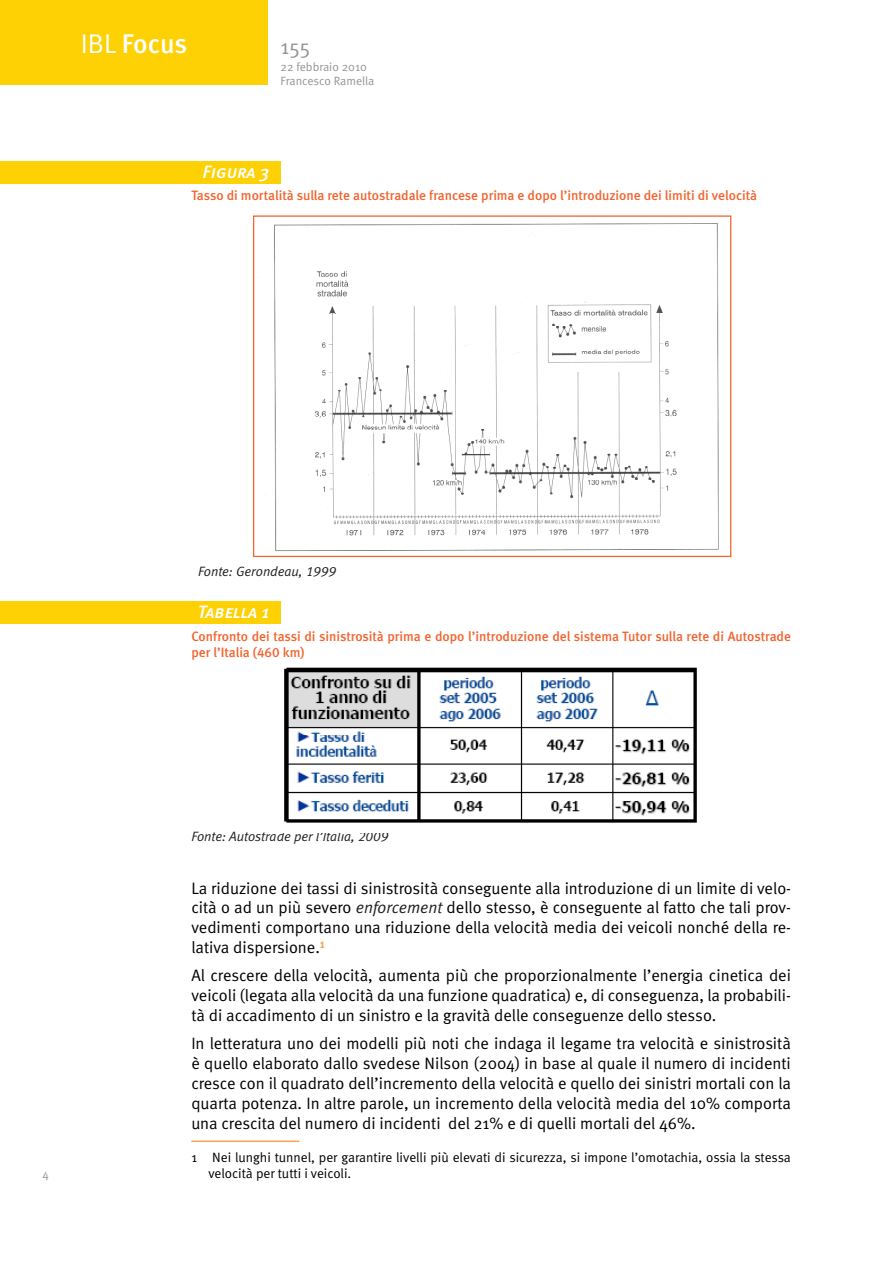
<style>
.page{position:relative;width:893px;height:1263px;background:#fff}
.page>*{position:absolute;margin:0;border:0;box-sizing:border-box;transform-origin:0 0}
.t1{font:500 27px "Meta";letter-spacing:-.005em;color:#fff}
.t2{font:21px "Meta Normal";color:#939598}
.Titlet_Left{font:18px "Meta Medium Italic Caps";color:#fff}
.Body{font:16.5px/19.8px "Meta Normal";color:#000;text-align:justify}
.Dida-Header{font:13.5px/16.2px "Meta Medium LF";color:#f26430}
.Footnote{font:13.5px/16.2px "Meta Normal";color:#000}
.Dida-Source{font:italic 13.5px "Meta Normal LF";color:#231f20}
.t3{font:12px "Meta Normal";color:#939598}
.s1{font-family:"Meta Normal";font-weight:400}
.s2{font-family:"Meta Normal LF";font-style:italic;color:#231f20}
</style>
<div class="page">
<div style="left:0;top:0;width:268px;height:85px;background:#fed105"></div>
<img style="left:284px;top:667px;width:413px;height:156px">
<div style="left:0;top:601px;width:281px;height:22px;background:#fed105"></div>
<hr style="left:191px;top:1140px;width:108px;height:2px;background:#f9a350">
<div style="left:0;top:162px;width:281px;height:22px;background:#fed105"></div>
<img style="left:265px;top:223px;width:454px;height:328px">
<h1 class="t1" style="left:81px;top:27px;width:108px"><span class="s1">IBL</span> Focus</h1>
<p class="t2" style="left:281px;top:34px;width:31px">155</p>
<p class="t3" style="left:281px;top:60px;width:88px">22 febbraio 2010</p>
<p class="t3" style="left:281px;top:74px;width:95px">Francesco Ramella</p>
<p class="Titlet_Left" style="left:203px;top:161px;width:68px">Figura 3</p>
<p class="Dida-Header" style="left:191px;top:187px;width:567px">Tasso di mortalità sulla rete autostradale francese prima e dopo l’introduzione dei limiti di velocità</p>
<p class="t3" style="left:43px;top:1167px;width:8px">4</p>
<p class="Dida-Source" style="left:198px;top:564px;width:139px">Fonte: Gerondeau, 1999</p>
<p class="Titlet_Left" style="left:198px;top:601px;width:73px">Tabella 1</p>
<p class="Dida-Header" style="left:191px;top:628px;width:601px">Confronto dei tassi di sinistrosità prima e dopo l’introduzione del sistema Tutor sulla rete di Autostrade per l’Italia (460 km)</p>
<p class="Dida-Source" style="left:191px;top:829px;width:198px">Fonte: Autostrade per l’Italia, 2009</p>
<p class="Body" style="left:191px;top:878px;width:601px">La riduzione dei tassi di sinistrosità conseguente alla introduzione di un limite di velo&shy;cità o ad un più severo <span class="s2">enforcement</span> dello stesso, è conseguente al fatto che tali prov&shy;vedimenti comportano una riduzione della velocità media dei veicoli nonché della re&shy;lativa dispersione.<sup>1</sup></p>
<p class="Body" style="left:191px;top:965px;width:601px">Al crescere della velocità, aumenta più che proporzionalmente l’energia cinetica dei veicoli (legata alla velocità da una funzione quadratica) e, di conseguenza, la probabili&shy;tà di accadimento di un sinistro e la gravità delle conseguenze dello stesso.</p>
<p class="Body" style="left:191px;top:1033px;width:601px">In letteratura uno dei modelli più noti che indaga il legame tra velocità e sinistrosità è quello elaborato dallo svedese Nilson (2004) in base al quale il numero di incidenti cresce con il quadrato dell’incremento della velocità e quello dei sinistri mortali con la quarta potenza. In altre parole, un incremento della velocità media del 10% comporta una crescita del numero di incidenti del 21% e di quelli mortali del 46%.</p>
<p class="Footnote" style="left:208px;top:1149px;width:584px;text-indent:-17px">1 Nei lunghi tunnel, per garantire livelli più elevati di sicurezza, si impone l’omotachia, ossia la stessa velocità per tutti i veicoli.</p>
</div>
